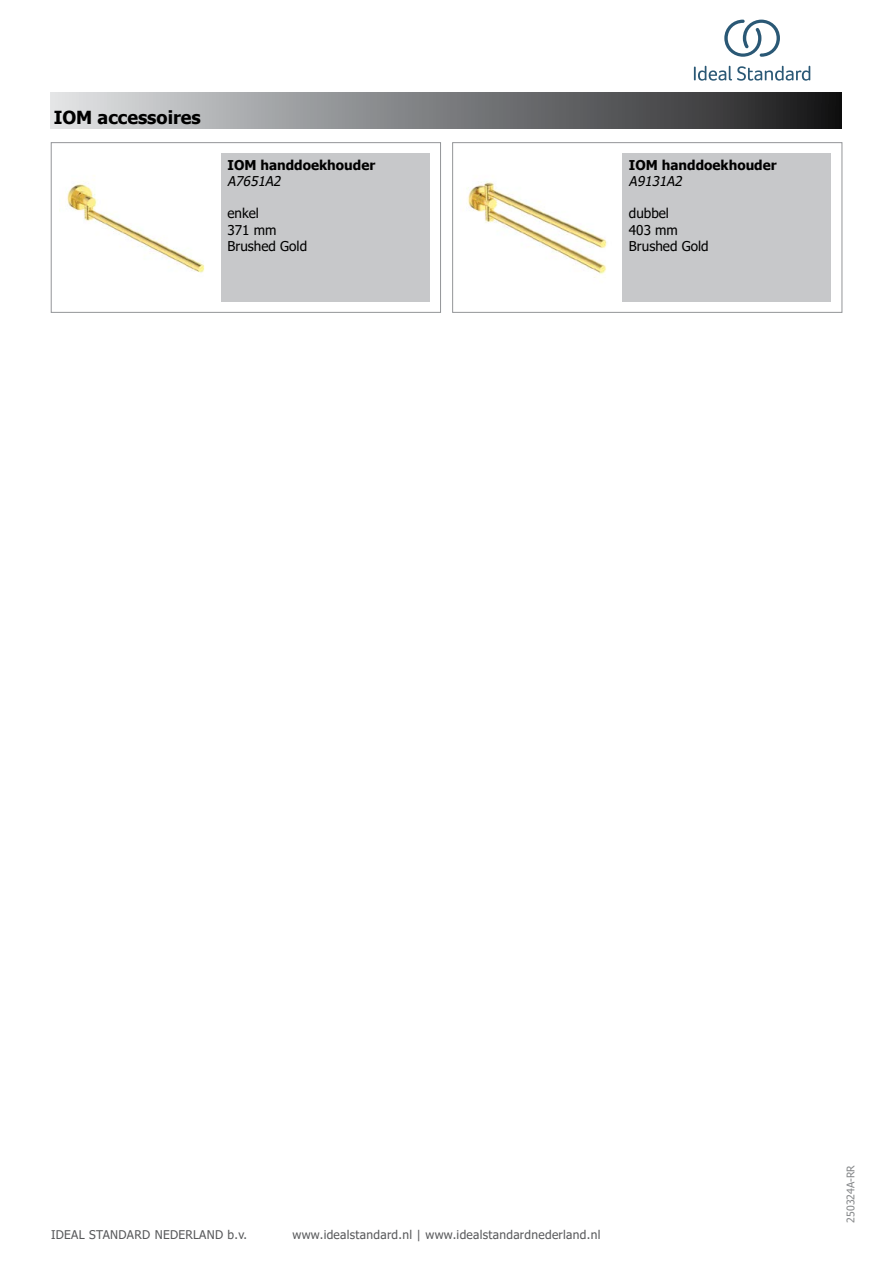
<style>
.page{position:relative;width:893px;height:1263px;background:#fff}
.page>*{position:absolute;margin:0;border:0;box-sizing:border-box;transform-origin:0 0}
.t1{font:700 18px "Tahoma";color:#000}
.t2{font:13.5px/16.2px "Tahoma";color:#000}
.t3{font:700 13.5px "Tahoma";color:#000}
.t4{font:italic 13.5px "Tahoma";color:#000}
.t5{font:12px "Tahoma";letter-spacing:.025em;color:#58595b}
.t6{font:10.5px "Tahoma";color:#86888a}
</style>
<div class="page">
<div style="left:51px;top:92px;width:791px;height:37px;background:linear-gradient(to right,#dee1e3,#1a1a1b)"></div>
<div style="left:51px;top:142px;width:390px;height:171px;border:1px solid #939598"></div>
<img style="left:67px;top:181px;width:138px;height:92px">
<div style="left:221px;top:153px;width:209px;height:149px;background:#c7c8ca"></div>
<div style="left:452px;top:142px;width:390px;height:171px;border:1px solid #939598"></div>
<img style="left:467px;top:181px;width:140px;height:97px">
<div style="left:622px;top:153px;width:209px;height:149px;background:#c7c8ca"></div>
<svg style="left:694px;top:66px;width:116px;height:15px"></svg>
<svg style="left:724px;top:20px;width:56px;height:37px"></svg>
<h1 class="t1" style="left:54px;top:105px;width:149px">IOM accessoires</h1>
<p class="t3" style="left:227px;top:155px;width:149px">IOM handdoekhouder</p>
<p class="t4" style="left:227px;top:172px;width:58px">A7651A2</p>
<p class="t2" style="left:227px;top:206px;width:81px">enkel<br>371 mm<br>Brushed Gold</p>
<p class="t3" style="left:629px;top:155px;width:149px">IOM handdoekhouder</p>
<p class="t4" style="left:629px;top:172px;width:58px">A9131A2</p>
<p class="t2" style="left:629px;top:206px;width:81px">dubbel<br>403 mm<br>Brushed Gold</p>
<p class="t5" style="left:51px;top:1227px;width:198px">IDEAL STANDARD NEDERLAND b.v.</p>
<p class="t5" style="left:292px;top:1227px;width:309px">www.idealstandard.nl | www.idealstandardnederland.nl</p>
<p class="t6" style="left:844px;top:1222px;width:59px;rotate:-90deg">250324A-RR</p>
</div>
